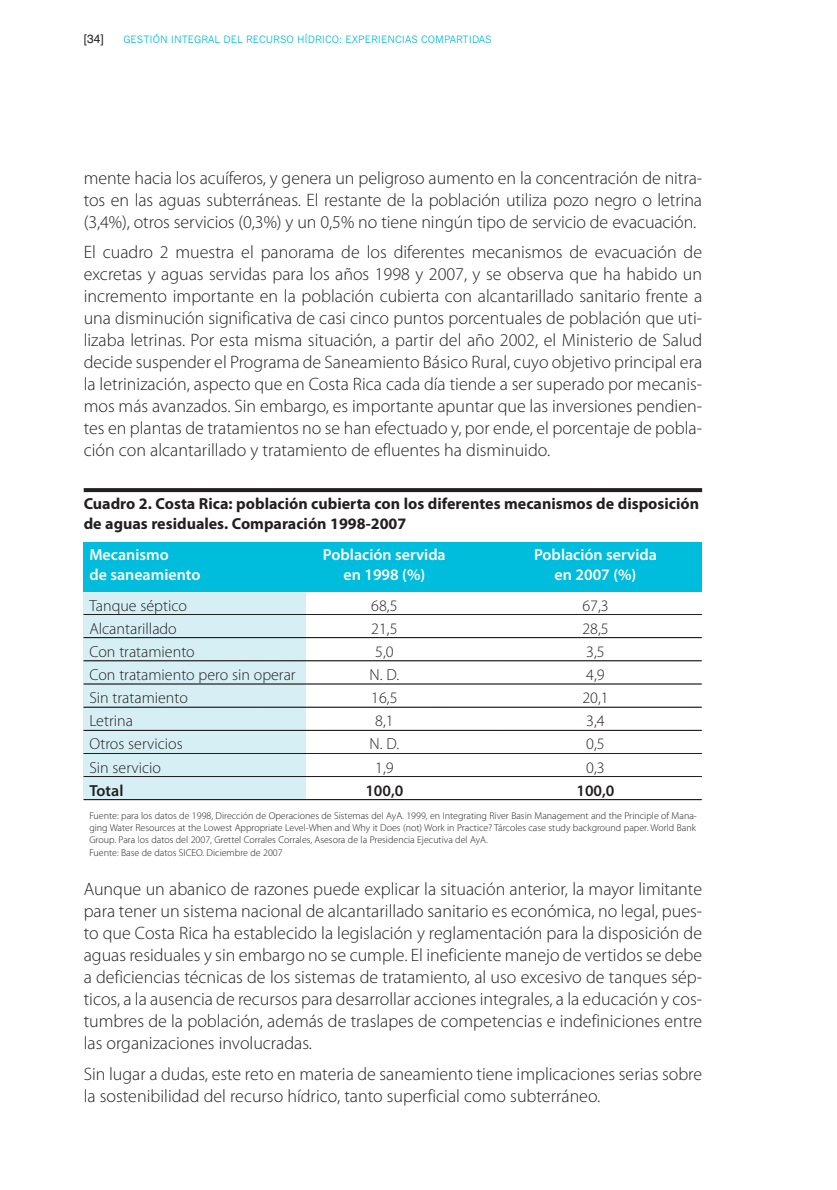
<style>
.page{position:relative;width:837px;height:1190px;background:#fff}
.page>*{position:absolute;margin:0;border:0;box-sizing:border-box;transform-origin:0 0}
.t1{font:300 18px/22px "Myriad Pro";color:#231f20;text-align:justify}
.t2{font:300 16px "Myriad Pro";color:#231f20}
.t3{font:700 16px/20px "Myriad Pro";color:#231f20}
.t4{font:600 16px "Myriad Pro";color:#fff}
.t5{font:600 16px "Myriad Pro";color:#231f20}
.t6{font:12px "Helvetica";color:#231f20}
.t7{font:300 10px/12px "Myriad Pro";color:#231f20;text-align:justify}
.t8{font:10px "News Gothic";color:#00bddd}
</style>
<div class="page">
<div style="left:84px;top:572px;width:222px;height:228px;background:#d6eff5"></div>
<div style="left:84px;top:542px;width:618px;height:49px;background:#00bddd"></div>
<svg style="left:84px;top:488px;width:618px;height:4px;background:#292526"></svg>
<svg style="left:84px;top:614px;width:618px;height:1px"></svg>
<svg style="left:84px;top:637px;width:618px;height:1px"></svg>
<svg style="left:84px;top:660px;width:618px;height:1px"></svg>
<svg style="left:84px;top:683px;width:618px;height:1px"></svg>
<svg style="left:84px;top:706px;width:618px;height:2px"></svg>
<svg style="left:84px;top:730px;width:618px;height:1px"></svg>
<svg style="left:84px;top:753px;width:618px;height:1px"></svg>
<svg style="left:84px;top:776px;width:618px;height:1px"></svg>
<svg style="left:84px;top:799px;width:618px;height:1px"></svg>
<p class="t6" style="left:84px;top:35px;width:22px">[34]</p>
<p class="t8" style="left:123px;top:34px;width:369px">GESTIÓN INTEGRAL DEL RECURSO HÍDRICO: EXPERIENCIAS COMPARTIDAS</p>
<p class="t1" style="left:84px;top:168px;width:619px">mente hacia los acuíferos, y genera un peligroso aumento en la concentración de nitra&shy;tos en las aguas subterráneas. El restante de la población utiliza pozo negro o letrina (3,4%), otros servicios (0,3%) y un 0,5% no tiene ningún tipo de servicio de evacuación.</p>
<p class="t1" style="left:84px;top:243px;width:620px">El cuadro 2 muestra el panorama de los diferentes mecanismos de evacuación de excretas y aguas servidas para los años 1998 y 2007, y se observa que ha habido un incremento importante en la población cubierta con alcantarillado sanitario frente a una disminución significativa de casi cinco puntos porcentuales de población que uti&shy;lizaba letrinas. Por esta misma situación, a partir del año 2002, el Ministerio de Salud decide suspender el Programa de Saneamiento Básico Rural, cuyo objetivo principal era la letrinización, aspecto que en Costa Rica cada día tiende a ser superado por mecanis&shy;mos más avanzados. Sin embargo, es importante apuntar que las inversiones pendien&shy;tes en plantas de tratamientos no se han efectuado y, por ende, el porcentaje de pobla&shy;ción con alcantarillado y tratamiento de efluentes ha disminuido.</p>
<p class="t3" style="left:84px;top:494px;width:616px">Cuadro 2. Costa Rica: población cubierta con los diferentes mecanismos de disposición de aguas residuales. Comparación 1998-2007</p>
<p class="t4" style="left:89px;top:548px;width:81px">Mecanismo</p>
<p class="t4" style="left:323px;top:548px;width:124px">Población servida</p>
<p class="t4" style="left:534px;top:548px;width:124px">Población servida</p>
<p class="t4" style="left:89px;top:568px;width:112px">de saneamiento</p>
<p class="t4" style="left:343px;top:568px;width:83px">en 1998 (%)</p>
<p class="t4" style="left:554px;top:568px;width:83px">en 2007 (%)</p>
<p class="t2" style="left:89px;top:599px;width:99px">Tanque séptico</p>
<p class="t2" style="left:371px;top:599px;width:28px">68,5</p>
<p class="t2" style="left:582px;top:599px;width:28px">67,3</p>
<p class="t2" style="left:89px;top:622px;width:89px">Alcantarillado</p>
<p class="t2" style="left:371px;top:622px;width:28px">21,5</p>
<p class="t2" style="left:582px;top:622px;width:28px">28,5</p>
<p class="t2" style="left:89px;top:645px;width:107px">Con tratamiento</p>
<p class="t2" style="left:375px;top:645px;width:20px">5,0</p>
<p class="t2" style="left:586px;top:645px;width:20px">3,5</p>
<p class="t2" style="left:89px;top:668px;width:208px">Con tratamiento pero sin operar</p>
<p class="t2" style="left:369px;top:668px;width:31px">N. D.</p>
<p class="t2" style="left:586px;top:668px;width:20px">4,9</p>
<p class="t2" style="left:89px;top:691px;width:100px">Sin tratamiento</p>
<p class="t2" style="left:371px;top:691px;width:28px">16,5</p>
<p class="t2" style="left:582px;top:691px;width:28px">20,1</p>
<p class="t2" style="left:89px;top:714px;width:45px">Letrina</p>
<p class="t2" style="left:375px;top:714px;width:20px">8,1</p>
<p class="t2" style="left:586px;top:714px;width:20px">3,4</p>
<p class="t2" style="left:89px;top:737px;width:95px">Otros servicios</p>
<p class="t2" style="left:369px;top:737px;width:31px">N. D.</p>
<p class="t2" style="left:586px;top:737px;width:20px">0,5</p>
<p class="t2" style="left:89px;top:761px;width:73px">Sin servicio</p>
<p class="t2" style="left:375px;top:761px;width:20px">1,9</p>
<p class="t2" style="left:586px;top:761px;width:20px">0,3</p>
<p class="t5" style="left:89px;top:784px;width:36px">Total</p>
<p class="t5" style="left:365px;top:784px;width:40px">100,0</p>
<p class="t5" style="left:576px;top:784px;width:40px">100,0</p>
<p class="t7" style="left:89px;top:810px;width:609px">Fuente: para los datos de 1998, Dirección de Operaciones de Sistemas del AyA. 1999, en Integrating River Basin Management and the Principle of Mana&shy;ging Water Resources at the Lowest Appropriate Level-When and Why it Does (not) Work in Practice? Tárcoles case study background paper. World Bank Group. Para los datos del 2007, Grettel Corrales Corrales, Asesora de la Presidencia Ejecutiva del AyA.</p>
<p class="t7" style="left:89px;top:847px;width:195px">Fuente: Base de datos SICEO. Diciembre de 2007</p>
<p class="t1" style="left:84px;top:879px;width:620px">Aunque un abanico de razones puede explicar la situación anterior, la mayor limitante para tener un sistema nacional de alcantarillado sanitario es económica, no legal, pues&shy;to que Costa Rica ha establecido la legislación y reglamentación para la disposición de aguas residuales y sin embargo no se cumple. El ineficiente manejo de vertidos se debe a deficiencias técnicas de los sistemas de tratamiento, al uso excesivo de tanques sép&shy;ticos, a la ausencia de recursos para desarrollar acciones integrales, a la educación y cos&shy;tumbres de la población, además de traslapes de competencias e indefiniciones entre las organizaciones involucradas.</p>
<p class="t1" style="left:84px;top:1064px;width:619px">Sin lugar a dudas, este reto en materia de saneamiento tiene implicaciones serias sobre la sostenibilidad del recurso hídrico, tanto superficial como subterráneo.</p>
</div>
